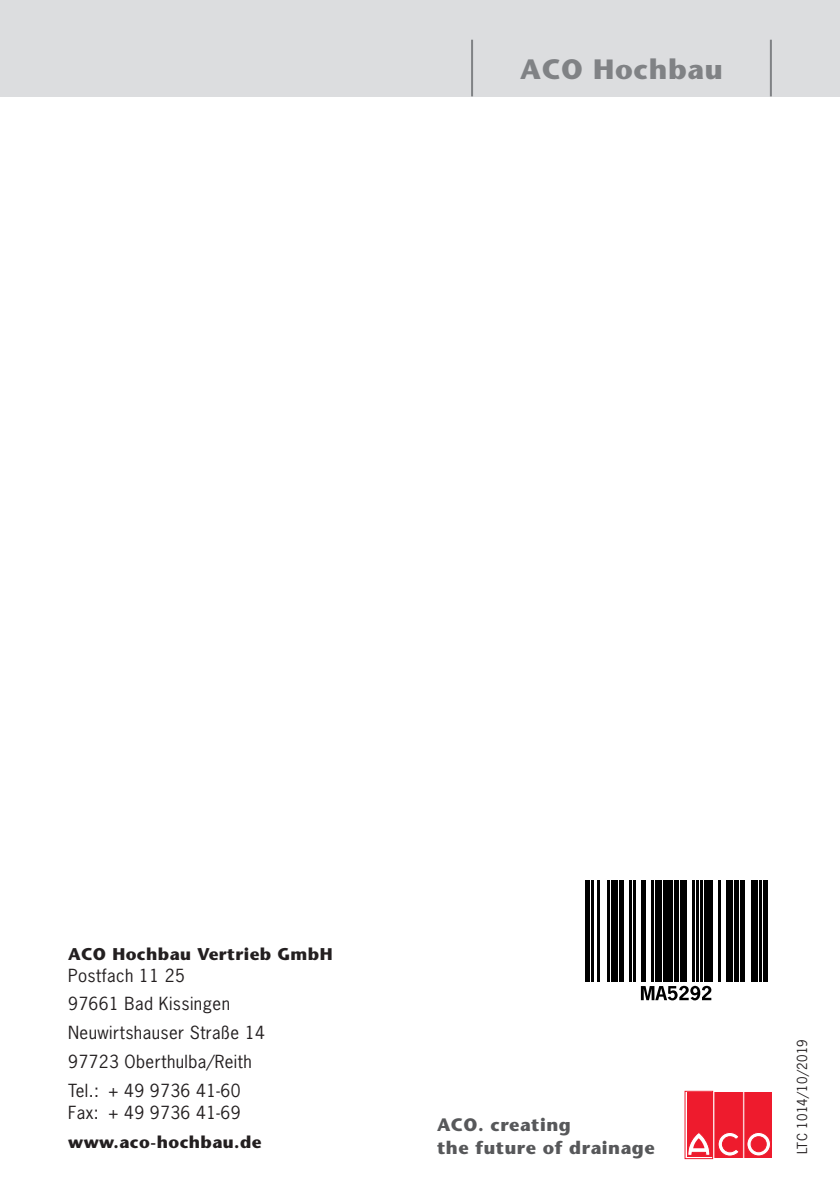
<style>
.page{position:relative;width:840px;height:1191px;background:#fff}
.page>*{position:absolute;margin:0;border:0;box-sizing:border-box;transform-origin:0 0}
.t1{font:700 28px "Stone Sans";letter-spacing:.025em;color:#808285}
.t2{font:700 18px/22.8px "Stone Sans";letter-spacing:.03em;color:#57585a}
.t3{font:17px/28.8px "News Gothic";letter-spacing:.025em;color:#231f20}
.t4{font:700 17px "Stone Sans";letter-spacing:.025em;color:#231f20}
.t5{font:13px "News Gothic";letter-spacing:.025em;color:#231f20}
</style>
<div class="page">
<div style="left:0;top:0;width:839px;height:96px;background:#dcdddf"></div>
<hr style="left:471px;top:40px;width:2px;height:56px;background:#808285">
<hr style="left:769px;top:40px;width:2px;height:56px;background:#808285">
<svg style="left:687px;top:1092px;width:84px;height:65px;background:#ef3242"></svg>
<svg style="left:746px;top:1132px;width:24px;height:24px"></svg>
<div style="left:746px;top:1132px;width:24px;height:24px;border:1px solid #ee1b2d;border-radius:50%"></div>
<div style="left:750px;top:1136px;width:15px;height:15px;background:#ee1b2d;border-radius:50%"></div>
<div style="left:750px;top:1136px;width:15px;height:15px;border:1px solid #ee1b2d;border-radius:50%"></div>
<svg style="left:585px;top:880px;width:183px;height:121px"></svg>
<hr style="left:584px;top:881px;width:2px;height:101px;background:#000">
<hr style="left:586px;top:881px;width:2px;height:101px;background:#000">
<hr style="left:590px;top:881px;width:2px;height:101px;background:#000">
<hr style="left:596px;top:881px;width:3px;height:101px;background:#000">
<hr style="left:607px;top:881px;width:2px;height:101px;background:#000">
<hr style="left:611px;top:881px;width:2px;height:101px;background:#000">
<hr style="left:613px;top:881px;width:2px;height:101px;background:#000">
<hr style="left:615px;top:881px;width:2px;height:101px;background:#000">
<hr style="left:619px;top:881px;width:2px;height:101px;background:#000">
<hr style="left:621px;top:881px;width:2px;height:101px;background:#000">
<hr style="left:629px;top:881px;width:2px;height:101px;background:#000">
<hr style="left:633px;top:881px;width:2px;height:101px;background:#000">
<hr style="left:641px;top:881px;width:2px;height:101px;background:#000">
<hr style="left:643px;top:881px;width:2px;height:101px;background:#000">
<hr style="left:651px;top:881px;width:2px;height:101px;background:#000">
<hr style="left:655px;top:881px;width:2px;height:101px;background:#000">
<hr style="left:657px;top:881px;width:2px;height:101px;background:#000">
<hr style="left:659px;top:881px;width:2px;height:101px;background:#000">
<hr style="left:663px;top:881px;width:2px;height:101px;background:#000">
<hr style="left:665px;top:881px;width:2px;height:101px;background:#000">
<hr style="left:667px;top:881px;width:2px;height:101px;background:#000">
<hr style="left:669px;top:881px;width:2px;height:101px;background:#000">
<hr style="left:673px;top:881px;width:2px;height:101px;background:#000">
<hr style="left:675px;top:881px;width:2px;height:101px;background:#000">
<hr style="left:679px;top:881px;width:2px;height:101px;background:#000">
<hr style="left:681px;top:881px;width:2px;height:101px;background:#000">
<hr style="left:683px;top:881px;width:2px;height:101px;background:#000">
<hr style="left:692px;top:881px;width:2px;height:101px;background:#000">
<hr style="left:696px;top:881px;width:2px;height:101px;background:#000">
<hr style="left:700px;top:881px;width:2px;height:101px;background:#000">
<hr style="left:704px;top:881px;width:2px;height:101px;background:#000">
<hr style="left:706px;top:881px;width:2px;height:101px;background:#000">
<hr style="left:708px;top:881px;width:2px;height:101px;background:#000">
<hr style="left:710px;top:881px;width:2px;height:101px;background:#000">
<hr style="left:718px;top:881px;width:2px;height:101px;background:#000">
<hr style="left:726px;top:881px;width:2px;height:101px;background:#000">
<hr style="left:728px;top:881px;width:2px;height:101px;background:#000">
<hr style="left:730px;top:881px;width:2px;height:101px;background:#000">
<hr style="left:734px;top:881px;width:2px;height:101px;background:#000">
<hr style="left:736px;top:881px;width:2px;height:101px;background:#000">
<hr style="left:740px;top:881px;width:2px;height:101px;background:#000">
<hr style="left:742px;top:881px;width:2px;height:101px;background:#000">
<hr style="left:750px;top:881px;width:2px;height:101px;background:#000">
<hr style="left:752px;top:881px;width:2px;height:101px;background:#000">
<hr style="left:754px;top:881px;width:2px;height:101px;background:#000">
<hr style="left:758px;top:881px;width:2px;height:101px;background:#000">
<hr style="left:762px;top:881px;width:2px;height:101px;background:#000">
<hr style="left:764px;top:881px;width:2px;height:101px;background:#000">
<svg style="left:640px;top:985px;width:71px;height:15px"></svg>
<h1 class="t1" style="left:520px;top:52px;width:204px">ACO Hochbau</h1>
<p class="t4" style="left:68px;top:943px;width:266px">ACO Hochbau Vertrieb GmbH</p>
<p class="t3" style="left:68px;top:960px;width:198px">Postfach 11 25<br>97661 Bad Kissingen<br>Neuwirtshauser Straße 14<br>97723 Oberthulba/Reith<br>Tel.: + 49 9736 41-60</p>
<p class="t3" style="left:68px;top:1097px;width:174px">Fax: + 49 9736 41-69</p>
<p class="t4" style="left:68px;top:1130px;width:195px">www.aco-hochbau.de</p>
<p class="t2" style="left:437px;top:1113px;width:219px">ACO. creating<br>the future of drainage</p>
<p class="t5" style="left:793px;top:1153px;width:116px;rotate:-90deg">LTC 1014/10/2019</p>
</div>
